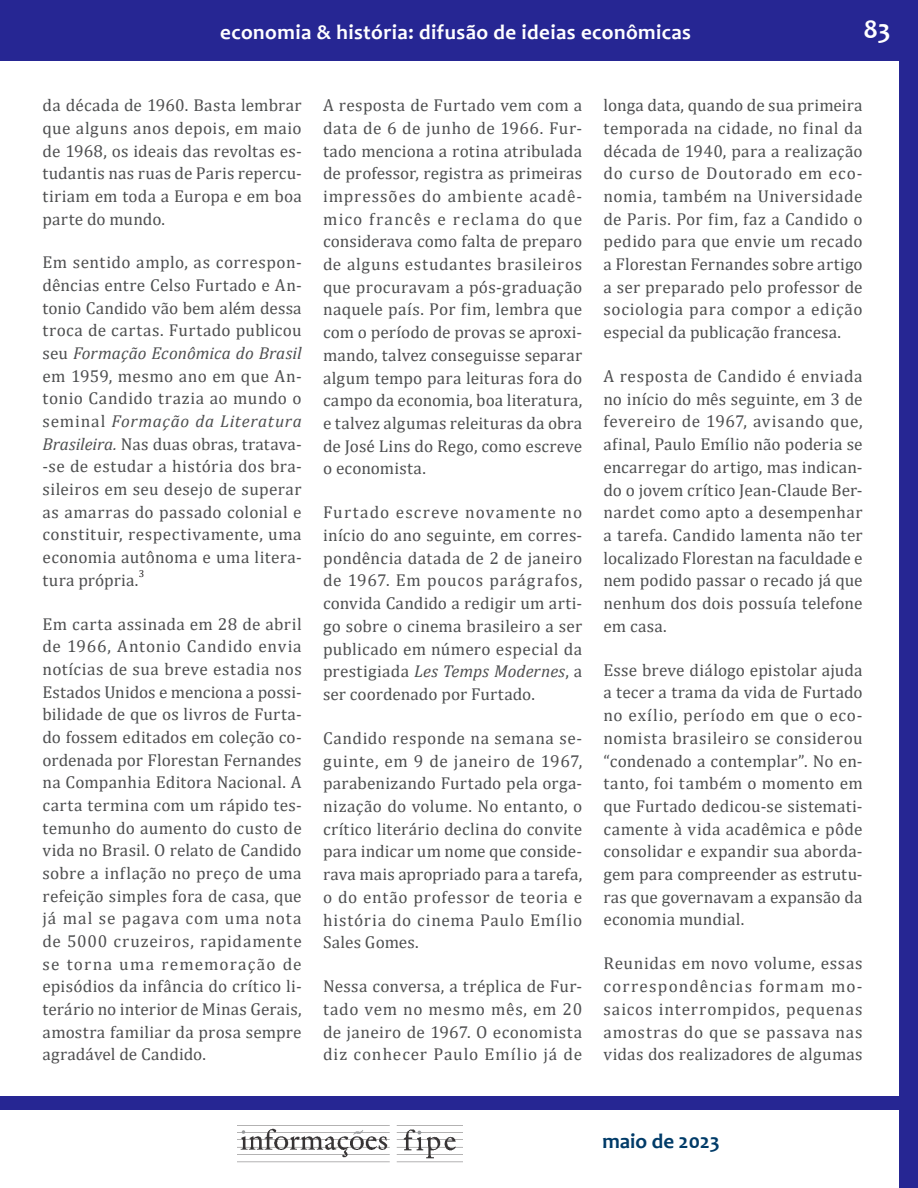
<style>
.page{position:relative;width:918px;height:1188px;background:#fff}
.page>*{position:absolute;margin:0;border:0;box-sizing:border-box;transform-origin:0 0}
.t1{font:700 27px "Candara";color:#fff}
.t2{font:700 21px "Candara";letter-spacing:.02em;color:#fff}
.t3{font:700 21px "Candara";color:#003b68}
.t4{font:17.25px/22.6px "Cambria";letter-spacing:.015em;color:#4e4f50;text-align:justify}
.t5{font:10.05px "Cambria";color:#231f20}
.s1{font-style:italic}
</style>
<div class="page">
<div style="left:899px;top:0;width:19px;height:1188px;background:#262693"></div>
<div style="left:0;top:0;width:918px;height:61px;background:#262693"></div>
<img style="left:238px;top:1128px;width:225px;height:35px">
<div style="left:0;top:1097px;width:918px;height:13px;background:#262693"></div>
<p class="t2" style="left:220px;top:19px;width:472px">economia &amp; história: difusão de ideias econômicas</p>
<h1 class="t1" style="left:863px;top:12px;width:29px">83</h1>
<p class="t4" style="left:43px;top:94px;width:261px">da década de 1960. Basta lembrar que alguns anos depois, em maio de 1968, os ideais das revoltas es&shy;tudantis nas ruas de Paris repercu&shy;tiriam em toda a Europa e em boa parte do mundo.</p>
<p class="t4" style="left:43px;top:251px;width:261px">Em sentido amplo, as correspon&shy;dências entre Celso Furtado e An&shy;tonio Candido vão bem além dessa troca de cartas. Furtado publicou seu <span class="s1">Formação Econômica do Brasil </span>em 1959, mesmo ano em que An&shy;tonio Candido trazia ao mundo o seminal <span class="s1">Formação da Literatura Brasileira.</span> Nas duas obras, tratava--se de estudar a história dos bra&shy;sileiros em seu desejo de superar as amarras do passado colonial e constituir, respectivamente, uma economia autônoma e uma litera&shy;tura própria.</p>
<p class="t5" style="left:139px;top:568px;width:7px">3</p>
<p class="t4" style="left:43px;top:612px;width:261px">Em carta assinada em 28 de abril de 1966, Antonio Candido envia notícias de sua breve estadia nos Estados Unidos e menciona a possi&shy;bilidade de que os livros de Furta&shy;do fossem editados em coleção co&shy;ordenada por Florestan Fernandes na Companhia Editora Nacional. A carta termina com um rápido tes&shy;temunho do aumento do custo de vida no Brasil. O relato de Candido sobre a inflação no preço de uma refeição simples fora de casa, que já mal se pagava com uma nota de 5000 cruzeiros, rapidamente se torna uma rememoração de episódios da infância do crítico li&shy;terário no interior de Minas Gerais, amostra familiar da prosa sempre agradável de Candido.</p>
<p class="t4" style="left:323px;top:94px;width:261px">A resposta de Furtado vem com a data de 6 de junho de 1966. Fur&shy;tado menciona a rotina atribulada de professor, registra as primeiras impressões do ambiente acadê&shy;mico francês e reclama do que considerava como falta de preparo de alguns estudantes brasileiros que procuravam a pós-graduação naquele país. Por fim, lembra que com o período de provas se aproxi&shy;mando, talvez conseguisse separar algum tempo para leituras fora do campo da economia, boa literatura, e talvez algumas releituras da obra de José Lins do Rego, como escreve o economista.</p>
<p class="t4" style="left:323px;top:501px;width:261px">Furtado escreve novamente no início do ano seguinte, em corres&shy;pondência datada de 2 de janeiro de 1967. Em poucos parágrafos, convida Candido a redigir um arti&shy;go sobre o cinema brasileiro a ser publicado em número especial da prestigiada <span class="s1">Les Temps Modernes</span>, a ser coordenado por Furtado.</p>
<p class="t4" style="left:323px;top:727px;width:261px">Candido responde na semana se&shy;guinte, em 9 de janeiro de 1967, parabenizando Furtado pela orga&shy;nização do volume. No entanto, o crítico literário declina do convite para indicar um nome que conside&shy;rava mais apropriado para a tarefa, o do então professor de teoria e história do cinema Paulo Emílio Sales Gomes.</p>
<p class="t4" style="left:323px;top:975px;width:261px">Nessa conversa, a tréplica de Fur&shy;tado vem no mesmo mês, em 20 de janeiro de 1967. O economista diz conhecer Paulo Emílio já de</p>
<p class="t4" style="left:603px;top:94px;width:261px">longa data, quando de sua primeira temporada na cidade, no final da década de 1940, para a realização do curso de Doutorado em eco&shy;nomia, também na Universidade de Paris. Por fim, faz a Candido o pedido para que envie um recado a Florestan Fernandes sobre artigo a ser preparado pelo professor de sociologia para compor a edição especial da publicação francesa.</p>
<p class="t4" style="left:603px;top:365px;width:261px">A resposta de Candido é enviada no início do mês seguinte, em 3 de fevereiro de 1967, avisando que, afinal, Paulo Emílio não poderia se encarregar do artigo, mas indican&shy;do o jovem crítico Jean-Claude Ber&shy;nardet como apto a desempenhar a tarefa. Candido lamenta não ter localizado Florestan na faculdade e nem podido passar o recado já que nenhum dos dois possuía telefone em casa.</p>
<p class="t4" style="left:603px;top:658px;width:261px">Esse breve diálogo epistolar ajuda a tecer a trama da vida de Furtado no exílio, período em que o eco&shy;nomista brasileiro se considerou “condenado a contemplar”. No en&shy;tanto, foi também o momento em que Furtado dedicou-se sistemati&shy;camente à vida acadêmica e pôde consolidar e expandir sua aborda&shy;gem para compreender as estrutu&shy;ras que governavam a expansão da economia mundial.</p>
<p class="t4" style="left:603px;top:952px;width:261px">Reunidas em novo volume, essas correspondências formam mo&shy;saicos interrompidos, pequenas amostras do que se passava nas vidas dos realizadores de algumas</p>
<p class="t3" style="left:602px;top:1128px;width:119px">maio de 2023</p>
</div>
